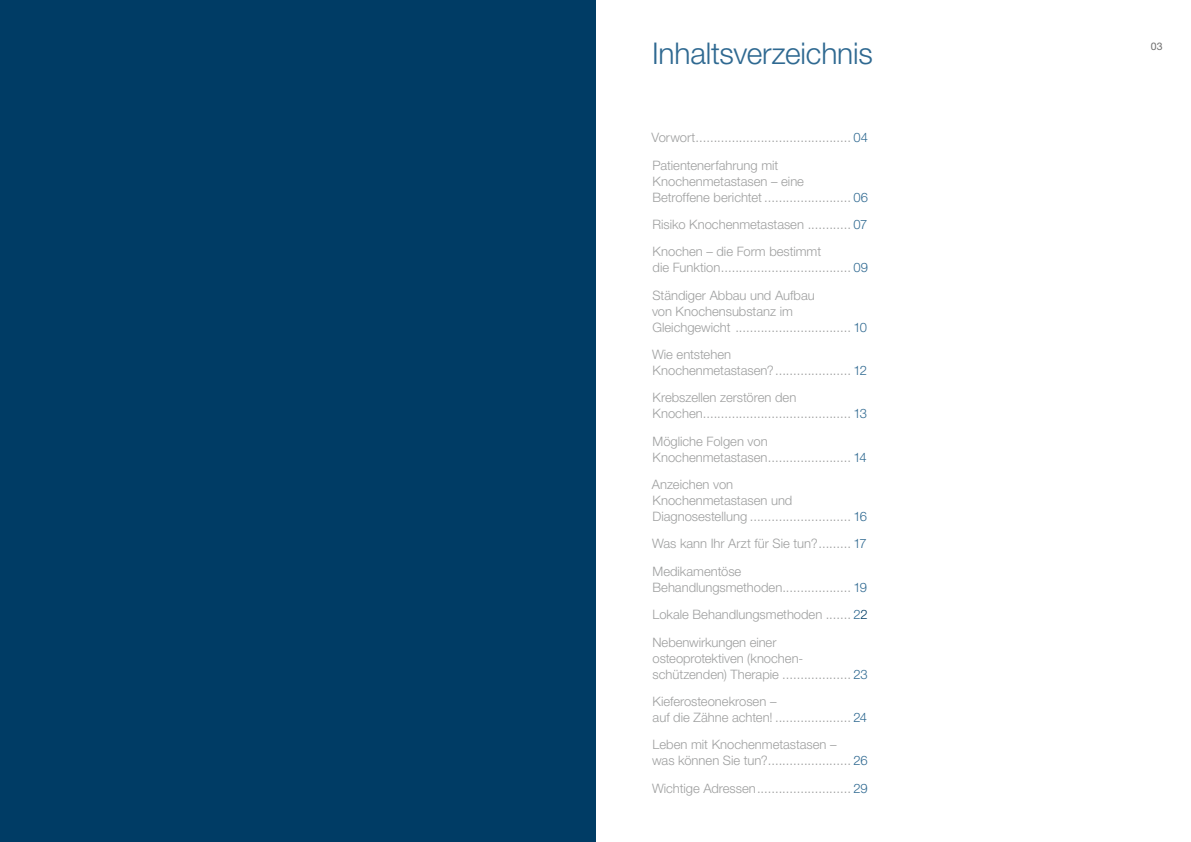
<style>
.page{position:relative;width:1191px;height:842px;background:#fff}
.page>*{position:absolute;margin:0;border:0;box-sizing:border-box;transform-origin:0 0}
.t1{font:300 30px "Helvetica Neue LT Std";letter-spacing:-.005em;color:#2f6991}
.t2{font:300 13px/16px "Helvetica Neue LT Std";color:#9e9f9f}
.t3{font:10.5px "Helvetica Neue LT Std";color:#6e6e6e}
.s1{color:#2f6991}
.s2{color:#003c65}
</style>
<div class="page">
<div style="left:0;top:0;width:595px;height:842px;background:#003c65"></div>
<h1 class="t1" style="left:652px;top:35px;width:222px">Inhaltsverzeichnis</h1>
<p class="t2" style="left:651px;top:124px;width:218px;line-height:27.3px">Vorwort........................................... <span class="s1">04<br></span>Patientenerfahrung mit</p>
<p class="t2" style="left:652px;top:173px;width:217px">Knochenmetastasen – eine<br>Betroffene berichtet ........................ <span class="s1">06</span></p>
<p class="t2" style="left:652px;top:210px;width:216px;line-height:27.3px">Risiko Knochenmetastasen ............ <span class="s1">07<br></span>Knochen – die Form bestimmt</p>
<p class="t2" style="left:652px;top:254px;width:217px;line-height:27.3px">die Funktion.................................... <span class="s1">09<br></span>Ständiger Abbau und Aufbau</p>
<p class="t2" style="left:652px;top:303px;width:217px">von Knochensubstanz im<br>Gleichgewicht ................................ <span class="s1">10</span></p>
<p class="t2" style="left:652px;top:346px;width:216px">Wie entstehen<br>Knochenmetastasen?..................... <span class="s1">12</span></p>
<p class="t2" style="left:652px;top:389px;width:216px">Krebszellen zerstören den<br>Knochen......................................... <span class="s1">13</span></p>
<p class="t2" style="left:652px;top:433px;width:216px">Mögliche Folgen von<br>Knochenmetastasen....................... <span class="s1">14</span></p>
<p class="t2" style="left:652px;top:476px;width:217px">Anzeichen von<br>Knochenmetastasen und<br>Diagnosestellung ............................ <span class="s1">16</span></p>
<p class="t2" style="left:652px;top:530px;width:216px;line-height:27.3px">Was kann Ihr Arzt für Sie tun?......... <span class="s1">17<br></span>Medikamentöse</p>
<p class="t2" style="left:652px;top:573px;width:217px;line-height:27.3px;text-align:justify">Behandlungsmethoden................... <span class="s1">19<br></span>Lokale Behandlungsmethoden ....... <span class="s1">2</span><span class="s2">2<br></span>Nebenwirkungen einer</p>
<p class="t2" style="left:652px;top:650px;width:217px">osteoprotektiven (knochen&shy;schützenden) Therapie ................... <span class="s1">23</span></p>
<p class="t2" style="left:652px;top:693px;width:216px">Kieferosteonekrosen –<br>auf die Zähne achten! ..................... <span class="s1">24</span></p>
<p class="t2" style="left:652px;top:736px;width:217px">Leben mit Knochenmetastasen –<br>was können Sie tun?....................... <span class="s1">26</span></p>
<p class="t2" style="left:652px;top:780px;width:217px">Wichtige Adressen.......................... <span class="s1">29</span></p>
<p class="t3" style="left:1150px;top:40px;width:13px">03</p>
</div>
